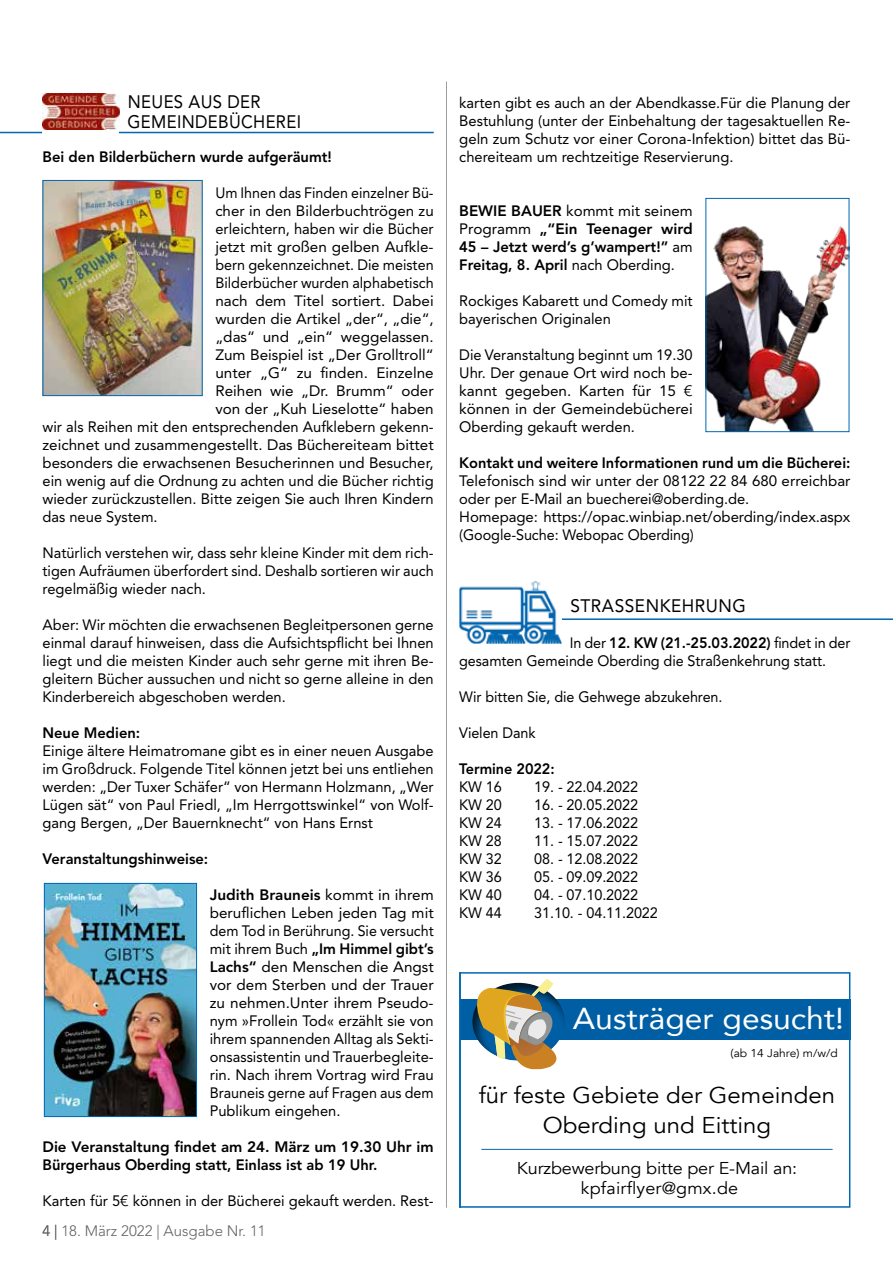
<style>
.page{position:relative;width:893px;height:1263px;background:#fff}
.page>*{position:absolute;margin:0;border:0;box-sizing:border-box;transform-origin:0 0}
.t1{font:30.15px "Avenir";color:#fff;scale:1.05 1}
.t2{font:22.8px/30.2px "Avenir";color:#000;text-align:center;scale:1.05 1}
.t3{font:18px/19.5px "Avenir LT Std";letter-spacing:.02em;color:#000;scale:.93 1}
.t4{font:18px "Avenir LT Std";letter-spacing:.02em;color:#000;scale:.96 1}
.t5{font:17.1px/20.5px "Avenir";letter-spacing:-.01em;color:#000;text-align:center;scale:1.05 1}
.t6{font:15px/18px "Avenir LT Std";color:#000;text-align:justify}
.t7{font:15px/18px "Avenir LT Std";color:#000;scale:.96 1}
.t8{font:800 15px/18px "Avenir LT Std";color:#000}
.t9{font:15px "Avenir LT Std";color:#000;scale:.95 1}
.t10{font:300 15px "Avenir LT Std";color:#636362}
.t11{font:800 15px "Avenir LT Std";color:#000;scale:.96 1}
.t12{font:11.4px "Avenir";color:#000;scale:1.05 1}
.s1{font-weight:800}
.s2{font-weight:400}
</style>
<div class="page">
<hr style="left:446px;top:81px;width:1px;height:1127px;background:#9c9d9d">
<hr style="left:0;top:132px;width:434px;height:1px;background:#0067b1">
<svg style="left:43px;top:129px;width:76px;height:4px"></svg>
<img style="left:43px;top:93px;width:76px;height:36px">
<hr style="left:459px;top:618px;width:434px;height:2px;background:#0067b1">
<img style="left:459px;top:581px;width:102px;height:63px">
<div style="left:460px;top:999px;width:390px;height:41px;background:#005fa4"></div>
<svg style="left:472px;top:979px;width:93px;height:90px"></svg>
<hr style="left:481px;top:1149px;width:352px;height:1px;background:#005fa4">
<div style="left:459px;top:972px;width:391px;height:236px;border:2px solid #0067b1"></div>
<img style="left:46px;top:885px;width:149px;height:230px">
<div style="left:44px;top:883px;width:153px;height:234px;border:1px solid #0067b1"></div>
<img style="left:707px;top:226px;width:140px;height:204px">
<div style="left:705px;top:198px;width:144px;height:234px;border:1px solid #0067b1"></div>
<img style="left:45px;top:182px;width:156px;height:212px">
<div style="left:43px;top:180px;width:160px;height:216px;border:1px solid #0067b1"></div>
<p class="t3" style="left:128px;top:92px;width:188px">NEUES AUS DER<br>GEMEINDEBÜCHEREI</p>
<p class="t8" style="left:43px;top:148px;width:291px">Bei den Bilderbüchern wurde aufgeräumt!</p>
<p class="t9" style="left:215px;top:184px;width:231px">Um Ihnen das Finden einzelner Bü-</p>
<p class="t6" style="left:215px;top:202px;width:220px">cher in den Bilderbuchtrögen zu</p>
<p class="t6" style="left:215px;top:220px;width:220px">erleichtern, haben wir die Bücher</p>
<p class="t6" style="left:215px;top:238px;width:220px">jetzt mit großen gelben Aufkle-</p>
<p class="t7" style="left:215px;top:256px;width:229px">bern gekennzeichnet. Die meisten</p>
<p class="t7" style="left:215px;top:274px;width:229px">Bilderbücher wurden alphabetisch</p>
<p class="t6" style="left:215px;top:292px;width:220px">nach dem Titel sortiert. Dabei</p>
<p class="t6" style="left:215px;top:310px;width:220px">wurden die Artikel „der“, „die“,</p>
<p class="t6" style="left:215px;top:328px;width:220px">„das“ und „ein“ weggelassen.</p>
<p class="t6" style="left:215px;top:346px;width:220px">Zum Beispiel ist „Der Grolltroll“</p>
<p class="t6" style="left:215px;top:364px;width:220px">unter „G“ zu finden. Einzelne</p>
<p class="t6" style="left:215px;top:382px;width:220px">Reihen wie „Dr. Brumm“ oder</p>
<p class="t6" style="left:215px;top:400px;width:220px">von der „Kuh Lieselotte“ haben</p>
<p class="t6" style="left:43px;top:418px;width:393px">wir als Reihen mit den entsprechenden Aufklebern gekenn-</p>
<p class="t6" style="left:43px;top:436px;width:393px">zeichnet und zusammengestellt. Das Büchereiteam bittet</p>
<p class="t6" style="left:43px;top:454px;width:393px">besonders die erwachsenen Besucherinnen und Besucher,</p>
<p class="t6" style="left:43px;top:472px;width:393px">ein wenig auf die Ordnung zu achten und die Bücher richtig</p>
<p class="t6" style="left:43px;top:490px;width:393px">wieder zurückzustellen. Bitte zeigen Sie auch Ihren Kindern</p>
<p class="t6" style="left:43px;top:508px;width:117px">das neue System.</p>
<p class="t6" style="left:43px;top:544px;width:393px">Natürlich verstehen wir, dass sehr kleine Kinder mit dem rich&shy;tigen Aufräumen überfordert sind. Deshalb sortieren wir auch regelmäßig wieder nach.</p>
<p class="t6" style="left:43px;top:616px;width:393px">Aber: Wir möchten die erwachsenen Begleitpersonen gerne einmal darauf hinweisen, dass die Aufsichtspflicht bei Ihnen liegt und die meisten Kinder auch sehr gerne mit ihren Be&shy;gleitern Bücher aussuchen und nicht so gerne alleine in den Kinderbereich abgeschoben werden.</p>
<p class="t8" style="left:43px;top:724px;width:99px">Neue Medien:</p>
<p class="t6" style="left:43px;top:742px;width:393px">Einige ältere Heimatromane gibt es in einer neuen Ausgabe im Großdruck. Folgende Titel können jetzt bei uns entliehen werden: „Der Tuxer Schäfer“ von Hermann Holzmann, „Wer Lügen sät“ von Paul Friedl, „Im Herrgottswinkel“ von Wolf&shy;gang Bergen, „Der Bauernknecht“ von Hans Ernst</p>
<p class="t8" style="left:43px;top:850px;width:167px">Veranstaltungshinweise:</p>
<p class="t6" style="left:210px;top:886px;width:225px"><span class="s1">Judith Brauneis</span> kommt in ihrem beruflichen Leben jeden Tag mit dem Tod in Berührung. Sie versucht mit ihrem Buch <span class="s1">„Im Himmel gibt’s Lachs“</span> den Menschen die Angst vor dem Sterben und der Trauer zu nehmen.Unter ihrem Pseudo&shy;nym »Frollein Tod« erzählt sie von ihrem spannenden Alltag als Sekti&shy;onsassistentin und Trauerbegleite&shy;rin. Nach ihrem Vortrag wird Frau Brauneis gerne auf Fragen aus dem Publikum eingehen.</p>
<p class="t8" style="left:43px;top:1138px;width:393px">Die Veranstaltung findet am 24. März um 19.30 Uhr im<br>Bürgerhaus Oberding statt, Einlass ist ab 19 Uhr.</p>
<p class="t6" style="left:43px;top:1192px;width:393px">Karten für 5€ können in der Bücherei gekauft werden. Rest-</p>
<p class="t10" style="left:43px;top:1222px;width:225px">4 | 18. März 2022 | Ausgabe Nr. 11</p>
<p class="t6" style="left:459px;top:94px;width:393px">karten gibt es auch an der Abendkasse.Für die Planung der Bestuhlung (unter der Einbehaltung der tagesaktuellen Re&shy;geln zum Schutz vor einer Corona-Infektion) bittet das Bü&shy;chereiteam um rechtzeitige Reservierung.</p>
<p class="t8" style="left:459px;top:202px;width:235px;text-align:justify">BEWIE BAUER <span class="s2">kommt mit seinem Programm</span> „“Ein Teenager wird 45 – Jetzt werd’s g’wampert!” <span class="s2">am </span>Freitag, 8. April <span class="s2">nach Oberding.</span></p>
<p class="t6" style="left:459px;top:292px;width:235px">Rockiges Kabarett und Comedy mit bayerischen Originalen</p>
<p class="t6" style="left:459px;top:346px;width:235px">Die Veranstaltung beginnt um 19.30<br>Uhr. Der genaue Ort wird noch be&shy;kannt gegeben. Karten für 15 € können in der Gemeindebücherei Oberding gekauft werden.</p>
<p class="t8" style="left:459px;top:454px;width:393px">Kontakt und weitere Informationen rund um die Bücherei:</p>
<p class="t6" style="left:459px;top:472px;width:393px;text-align:left">Telefonisch sind wir unter der 08122 22 84 680 erreichbar oder per E-Mail an buecherei@oberding.de.<br>Homepage: https://opac.winbiap.net/oberding/index.aspx (Google-Suche: Webopac Oberding)</p>
<p class="t4" style="left:570px;top:595px;width:185px">STRASSENKEHRUNG</p>
<p class="t7" style="left:459px;top:634px;width:409px;text-indent:111px">In der <span class="s1">12. KW (21.-25.03.2022)</span> findet in der gesamten Gemeinde Oberding die Straßenkehrung statt.</p>
<p class="t7" style="left:459px;top:688px;width:276px">Wir bitten Sie, die Gehwege abzukehren.</p>
<p class="t7" style="left:459px;top:724px;width:81px">Vielen Dank</p>
<p class="t11" style="left:459px;top:760px;width:101px">Termine 2022:</p>
<p class="t7" style="left:459px;top:778px;width:46px">KW 16</p>
<p class="t7" style="left:534px;top:778px;width:110px">19. - 22.04.2022</p>
<p class="t7" style="left:459px;top:796px;width:46px">KW 20</p>
<p class="t7" style="left:534px;top:796px;width:110px">16. - 20.05.2022</p>
<p class="t7" style="left:459px;top:814px;width:46px">KW 24</p>
<p class="t7" style="left:534px;top:814px;width:110px">13. - 17.06.2022</p>
<p class="t7" style="left:459px;top:832px;width:46px">KW 28</p>
<p class="t7" style="left:534px;top:832px;width:110px">11. - 15.07.2022</p>
<p class="t7" style="left:459px;top:850px;width:46px">KW 32</p>
<p class="t7" style="left:534px;top:850px;width:110px">08. - 12.08.2022</p>
<p class="t7" style="left:459px;top:868px;width:46px">KW 36</p>
<p class="t7" style="left:534px;top:868px;width:110px">05. - 09.09.2022</p>
<p class="t7" style="left:459px;top:886px;width:46px">KW 40</p>
<p class="t7" style="left:534px;top:886px;width:110px">04. - 07.10.2022</p>
<p class="t7" style="left:459px;top:904px;width:46px">KW 44</p>
<p class="t7" style="left:534px;top:904px;width:130px">31.10. - 04.11.2022</p>
<h1 class="t1" style="left:573px;top:994px;width:260px">Austräger gesucht!</h1>
<p class="t12" style="left:730px;top:1046px;width:104px">(ab 14 Jahre) m/w/d</p>
<h2 class="t2" style="left:479px;top:1080px;width:341px">für feste Gebiete der Gemeinden<br>Oberding und Eitting</h2>
<p class="t5" style="left:517px;top:1158px;width:268px">Kurzbewerbung bitte per E-Mail an: kpfairflyer@gmx.de</p>
</div>
